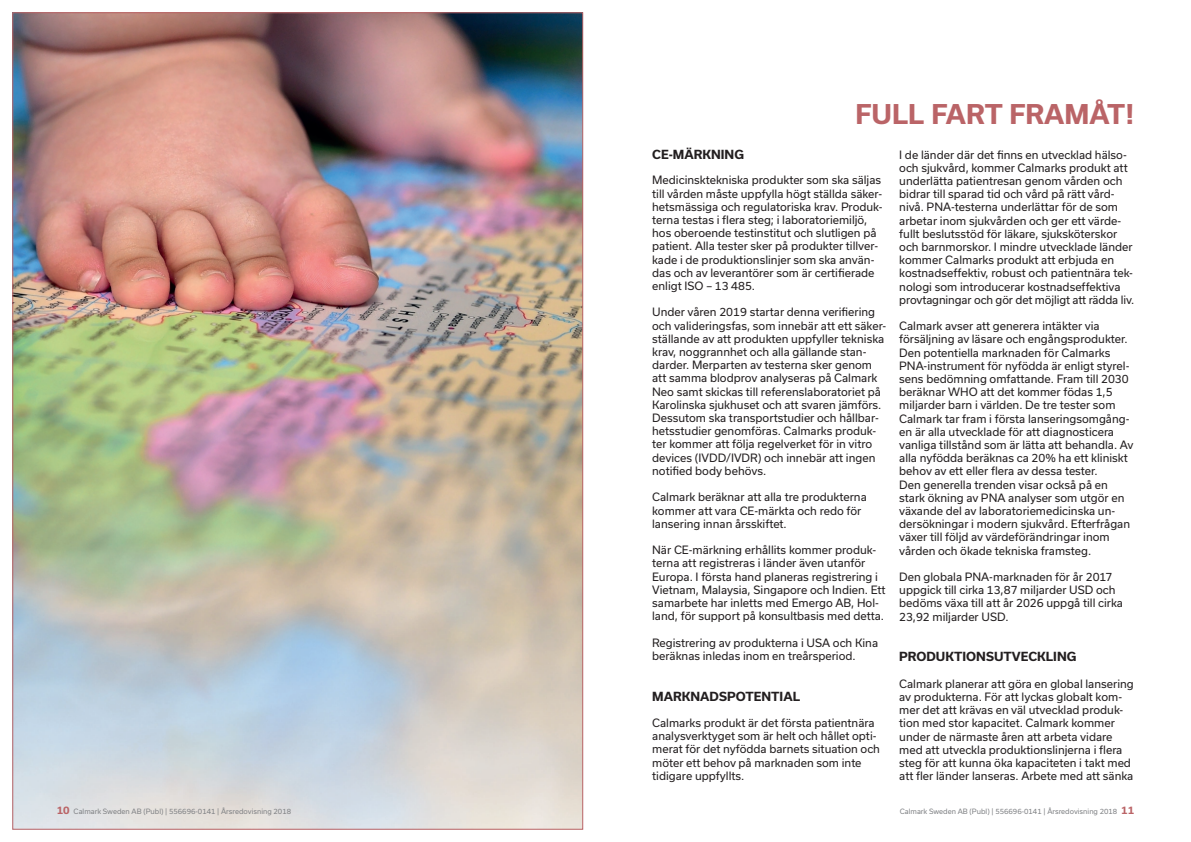
<style>
.page{position:relative;width:1191px;height:842px;background:#fff}
.page>*{position:absolute;margin:0;border:0;box-sizing:border-box;transform-origin:0 0}
.t1{font:700 26px "Usual";color:#ba6467}
.t2{font:700 12px "Usual";color:#231f20}
.t3{font:11px/13.2px "Usual";color:#231f20}
.t4{font:7px "Usual";color:#808285}
.s1{font-weight:700;font-size:10px;color:#ba6467}
</style>
<div class="page">
<img style="left:14px;top:14px;width:567px;height:814px">
<p class="t4" style="left:57px;top:807px;width:236px"><span class="s1">10</span> Calmark Sweden AB (Publ) | 556696-0141 | Årsredovisning 2018</p>
<p class="t1" style="left:855px;top:100px;width:280px">FULL FART FRAMÅT!</p>
<p class="t2" style="left:652px;top:148px;width:93px">CE-MÄRKNING</p>
<p class="t3" style="left:652px;top:174px;width:232px">Medicinsktekniska produkter som ska säljas till vården måste uppfylla högt ställda säker&shy;hetsmässiga och regulatoriska krav. Produk&shy;terna testas i flera steg; i laboratoriemiljö, hos oberoende testinstitut och slutligen på patient. Alla tester sker på produkter tillver&shy;kade i de produktionslinjer som ska använ&shy;das och av leverantörer som är certifierade enligt ISO – 13 485.</p>
<p class="t3" style="left:652px;top:306px;width:236px">Under våren 2019 startar denna verifiering och valideringsfas, som innebär att ett säker&shy;ställande av att produkten uppfyller tekniska krav, noggrannhet och alla gällande stan&shy;darder. Merparten av testerna sker genom att samma blodprov analyseras på Calmark Neo samt skickas till referenslaboratoriet på Karolinska sjukhuset och att svaren jämförs.<br>Dessutom ska transportstudier och hållbar&shy;hetsstudier genomföras. Calmarks produk&shy;ter kommer att följa regelverket för in vitro devices (IVDD/IVDR) och innebär att ingen notified body behövs.</p>
<p class="t3" style="left:652px;top:491px;width:216px">Calmark beräknar att alla tre produkterna kommer att vara CE-märkta och redo för lansering innan årsskiftet.</p>
<p class="t3" style="left:652px;top:543px;width:235px">När CE-märkning erhållits kommer produk&shy;terna att registreras i länder även utanför Europa. I första hand planeras registrering i Vietnam, Malaysia, Singapore och Indien. Ett samarbete har inletts med Emergo AB, Hol&shy;land, för support på konsultbasis med detta.</p>
<p class="t3" style="left:652px;top:636px;width:227px">Registrering av produkterna i USA och Kina beräknas inledas inom en treårsperiod.</p>
<p class="t2" style="left:652px;top:689px;width:149px">MARKNADSPOTENTIAL</p>
<p class="t3" style="left:652px;top:716px;width:229px">Calmarks produkt är det första patientnära analysverktyget som är helt och hållet opti&shy;merat för det nyfödda barnets situation och möter ett behov på marknaden som inte tidigare uppfyllts.</p>
<p class="t3" style="left:899px;top:148px;width:236px">I de länder där det finns en utvecklad hälso&shy;och sjukvård, kommer Calmarks produkt att underlätta patientresan genom vården och bidrar till sparad tid och vård på rätt vård&shy;nivå. PNA-testerna underlättar för de som arbetar inom sjukvården och ger ett värde&shy;fullt beslutsstöd för läkare, sjuksköterskor och barnmorskor. I mindre utvecklade länder kommer Calmarks produkt att erbjuda en kostnadseffektiv, robust och patientnära tek&shy;nologi som introducerar kostnadseffektiva provtagningar och gör det möjligt att rädda liv.</p>
<p class="t3" style="left:899px;top:319px;width:236px">Calmark avser att generera intäkter via försäljning av läsare och engångsprodukter.<br>Den potentiella marknaden för Calmarks PNA-instrument för nyfödda är enligt styrel&shy;sens bedömning omfattande. Fram till 2030 beräknar WHO att det kommer födas 1,5 miljarder barn i världen. De tre tester som Calmark tar fram i första lanseringsomgång&shy;en är alla utvecklade för att diagnosticera vanliga tillstånd som är lätta att behandla. Av alla nyfödda beräknas ca 20% ha ett kliniskt behov av ett eller flera av dessa tester.</p>
<p class="t3" style="left:899px;top:478px;width:232px">Den generella trenden visar också på en stark ökning av PNA analyser som utgör en växande del av laboratoriemedicinska un&shy;dersökningar i modern sjukvård. Efterfrågan växer till följd av värdeförändringar inom vården och ökade tekniska framsteg.</p>
<p class="t3" style="left:899px;top:570px;width:225px">Den globala PNA-marknaden för år 2017 uppgick till cirka 13,87 miljarder USD och bedöms växa till att år 2026 uppgå till cirka 23,92 miljarder USD.</p>
<p class="t2" style="left:899px;top:650px;width:179px">PRODUKTIONSUTVECKLING</p>
<p class="t3" style="left:899px;top:677px;width:236px">Calmark planerar att göra en global lansering av produkterna. För att lyckas globalt kom&shy;mer det att krävas en väl utvecklad produk&shy;tion med stor kapacitet. Calmark kommer under de närmaste åren att arbeta vidare med att utveckla produktionslinjerna i flera steg för att kunna öka kapaciteten i takt med att fler länder lanseras. Arbete med att sänka</p>
<p class="t4" style="left:900px;top:807px;width:236px">Calmark Sweden AB (Publ) | 556696-0141 | Årsredovisning 2018 <span class="s1">11</span></p>
</div>
